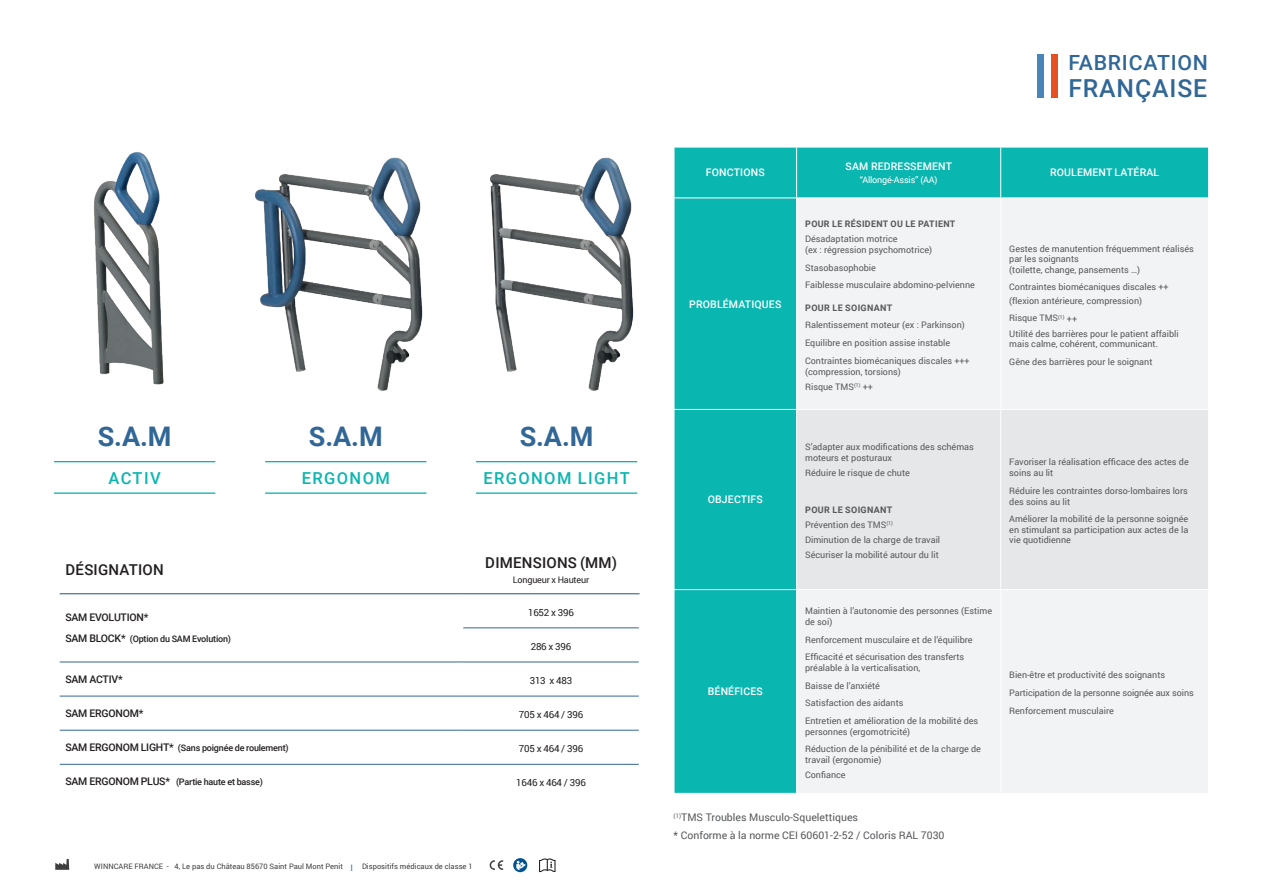
<style>
.page{position:relative;width:1263px;height:893px;background:#fff}
.page>*{position:absolute;margin:0;border:0;box-sizing:border-box;transform-origin:0 0}
.t1{font:700 27px "Roboto";color:#316797}
.t2{font:500 24.75px "Roboto";letter-spacing:.035em;color:#316797}
.t3{font:500 20.85px "Roboto";letter-spacing:.035em;color:#316797}
.t4{font:500 16.5px "Roboto";letter-spacing:.085em;color:#09b6b0}
.t5{font:500 15px "Roboto";letter-spacing:.015em;color:#231f20}
.t6{font:10.5px "Roboto";color:#57585a}
.t7{font:500 10.5px "Roboto";letter-spacing:.015em;color:#fff}
.t8{font:500 10.5px "Roboto";letter-spacing:-.02em;color:#231f20}
.t9{font:9.75px "Roboto";letter-spacing:-.02em;color:#231f20}
.t10{font:9px/17.7px "Roboto";color:#57585a}
.t11{font:500 9px "Roboto";letter-spacing:-.02em;color:#231f20}
.t12{font:700 9px "Roboto";letter-spacing:.035em;color:#57585a}
.t13{font:9px "Roboto";letter-spacing:-.02em;color:#fff}
.t14{font:9px "Roboto";letter-spacing:-.02em;color:#231f20}
.t15{font:7.5px "Roboto";color:#3e3e3f}
.s1{font-size:10.5px}
.s2{font-size:9px;color:#48709e}
.s3{font-weight:700}
</style>
<div class="page">
<img style="left:255px;top:157px;width:168px;height:234px">
<img style="left:94px;top:152px;width:70px;height:233px">
<hr style="left:60px;top:593px;width:403px;height:1px;background:#316797">
<hr style="left:463px;top:593px;width:176px;height:1px;background:#316797">
<hr style="left:463px;top:627px;width:176px;height:1px;background:#316797">
<hr style="left:60px;top:662px;width:403px;height:1px;background:#316797">
<hr style="left:463px;top:662px;width:176px;height:1px;background:#316797">
<hr style="left:60px;top:696px;width:403px;height:1px;background:#316797">
<hr style="left:463px;top:696px;width:176px;height:1px;background:#316797">
<hr style="left:60px;top:730px;width:403px;height:1px;background:#316797">
<hr style="left:463px;top:730px;width:176px;height:1px;background:#316797">
<hr style="left:60px;top:764px;width:403px;height:1px;background:#316797">
<hr style="left:463px;top:764px;width:176px;height:1px;background:#316797">
<div style="left:675px;top:148px;width:533px;height:645px;background:#09b6b0"></div>
<div style="left:797px;top:199px;width:411px;height:594px;background:#f2f3f4"></div>
<div style="left:797px;top:410px;width:411px;height:179px;background:#e6e7e9"></div>
<hr style="left:796px;top:147px;width:1px;height:51px;background:#fff">
<hr style="left:1000px;top:147px;width:1px;height:51px;background:#fff">
<hr style="left:674px;top:198px;width:123px;height:1px;background:#fff">
<hr style="left:797px;top:198px;width:204px;height:1px;background:#fff">
<hr style="left:796px;top:198px;width:1px;height:211px;background:#fff">
<hr style="left:1001px;top:198px;width:208px;height:1px;background:#fff">
<hr style="left:1000px;top:198px;width:1px;height:211px;background:#fff">
<hr style="left:674px;top:409px;width:123px;height:1px;background:#fff">
<hr style="left:797px;top:409px;width:204px;height:1px;background:#fff">
<hr style="left:796px;top:410px;width:1px;height:179px;background:#fff">
<hr style="left:1001px;top:409px;width:208px;height:1px;background:#fff">
<hr style="left:1000px;top:410px;width:1px;height:179px;background:#fff">
<hr style="left:674px;top:589px;width:123px;height:1px;background:#fff">
<hr style="left:797px;top:589px;width:204px;height:1px;background:#fff">
<hr style="left:796px;top:590px;width:1px;height:203px;background:#fff">
<hr style="left:1001px;top:589px;width:208px;height:1px;background:#fff">
<hr style="left:1000px;top:590px;width:1px;height:203px;background:#fff">
<hr style="left:54px;top:461px;width:161px;height:1px;background:#09b6b0">
<hr style="left:54px;top:492px;width:161px;height:2px;background:#09b6b0">
<hr style="left:265px;top:461px;width:161px;height:1px;background:#09b6b0">
<hr style="left:265px;top:492px;width:161px;height:2px;background:#09b6b0">
<hr style="left:476px;top:461px;width:161px;height:1px;background:#09b6b0">
<hr style="left:476px;top:492px;width:161px;height:2px;background:#09b6b0">
<img style="left:490px;top:157px;width:144px;height:234px">
<div style="left:1037px;top:54px;width:7px;height:44px;background:#4885bb"></div>
<div style="left:1051px;top:54px;width:7px;height:44px;background:#e65123"></div>
<svg style="left:55px;top:859px;width:14px;height:11px"></svg>
<svg style="left:490px;top:860px;width:13px;height:10px"></svg>
<svg style="left:513px;top:858px;width:14px;height:14px"></svg>
<svg style="left:539px;top:858px;width:16px;height:14px"></svg>
<h1 class="t1" style="left:98px;top:418px;width:75px">S.A.M</h1>
<h3 class="t4" style="left:108px;top:467px;width:54px">ACTIV</h3>
<h1 class="t1" style="left:309px;top:418px;width:75px">S.A.M</h1>
<h3 class="t4" style="left:302px;top:467px;width:90px">ERGONOM</h3>
<h1 class="t1" style="left:520px;top:418px;width:75px">S.A.M</h1>
<h3 class="t4" style="left:483px;top:467px;width:148px">ERGONOM LIGHT</h3>
<h3 class="t5" style="left:66px;top:560px;width:100px">DÉSIGNATION</h3>
<h3 class="t5" style="left:485px;top:552px;width:133px">DIMENSIONS (MM)</h3>
<p class="t14" style="left:513px;top:573px;width:78px">Longueur x Hauteur</p>
<p class="t8" style="left:65px;top:610px;width:85px">SAM EVOLUTION*</p>
<p class="t11" style="left:65px;top:633px;width:167px"><span class="s1">SAM BLOCK*</span> (Option du SAM Evolution)</p>
<p class="t9" style="left:528px;top:606px;width:47px">1652 x 396</p>
<p class="t9" style="left:531px;top:640px;width:42px">286 x 396</p>
<p class="t8" style="left:65px;top:672px;width:59px">SAM ACTIV*</p>
<p class="t9" style="left:530px;top:674px;width:44px">313 x 483</p>
<p class="t8" style="left:65px;top:706px;width:79px">SAM ERGONOM*</p>
<p class="t9" style="left:519px;top:708px;width:66px">705 x 464 / 396</p>
<p class="t11" style="left:65px;top:742px;width:225px"><span class="s1">SAM ERGONOM LIGHT*</span> (Sans poignée de roulement)</p>
<p class="t9" style="left:519px;top:742px;width:66px">705 x 464 / 396</p>
<p class="t11" style="left:65px;top:776px;width:199px"><span class="s1">SAM ERGONOM PLUS*</span> (Partie haute et basse)</p>
<p class="t9" style="left:516px;top:776px;width:71px">1646 x 464 / 396</p>
<p class="t15" style="left:94px;top:861px;width:380px">WINNCARE FRANCE - 4, Le pas du Château 85670 Saint Paul Mont Penit <span class="s2">I</span> Dispositifs médicaux de classe 1</p>
<h3 class="t3" style="left:1068px;top:48px;width:141px">FABRICATION</h3>
<h2 class="t2" style="left:1068px;top:71px;width:140px">FRANÇAISE</h2>
<p class="t7" style="left:706px;top:165px;width:60px">FONCTIONS</p>
<p class="t7" style="left:689px;top:297px;width:94px">PROBLÉMATIQUES</p>
<p class="t7" style="left:846px;top:159px;width:108px">SAM REDRESSEMENT</p>
<p class="t13" style="left:860px;top:174px;width:79px">“Allongé-Assis” (AA)</p>
<p class="t12" style="left:805px;top:218px;width:152px">POUR LE RÉSIDENT OU LE PATIENT</p>
<p class="t10" style="left:805px;top:233px;width:129px;line-height:10.8px">Désadaptation motrice<br>(ex : régression psychomotrice)</p>
<p class="t10" style="left:805px;top:258px;width:171px">Stasobasophobie<br>Faiblesse musculaire abdomino-pelvienne</p>
<p class="t12" style="left:805px;top:301px;width:89px">POUR LE SOIGNANT</p>
<p class="t10" style="left:805px;top:316px;width:166px">Ralentissement moteur (ex : Parkinson)<br>Equilibre en position assise instable<br>Contraintes biomécaniques discales +++</p>
<p class="t10" style="left:805px;top:364px;width:97px;line-height:15px">(compression, torsions)<br>Risque TMS<sup>(1)</sup> ++</p>
<p class="t7" style="left:1050px;top:165px;width:111px">ROULEMENT LATÉRAL</p>
<p class="t10" style="left:1009px;top:243px;width:186px;line-height:10.4px">Gestes de manutention fréquemment réalisés par les soignants<br>(toilette, change, pansements …)</p>
<p class="t10" style="left:1009px;top:280px;width:161px;line-height:13.2px">Contraintes biomécaniques discales ++ (flexion antérieure, compression)</p>
<p class="t10" style="left:1009px;top:310px;width:171px;line-height:15px">Risque TMS<sup>(1)</sup> ++<br>Utilité des barrières pour le patient affaibli</p>
<p class="t10" style="left:1009px;top:335px;width:150px">mais calme, cohérent, communicant.<br>Gêne des barrières pour le soignant</p>
<p class="t7" style="left:708px;top:492px;width:57px">OBJECTIFS</p>
<p class="t10" style="left:805px;top:441px;width:170px;line-height:10.8px">S’adapter aux modifications des schémas moteurs et posturaux</p>
<p class="t10" style="left:805px;top:463px;width:106px">Réduire le risque de chute</p>
<p class="t10" style="left:805px;top:502px;width:137px;line-height:15px"><span class="s3">POUR LE SOIGNANT<br></span>Prévention des TMS<sup>(1)<br></sup>Diminution de la charge de travail<br>Sécuriser la mobilité autour du lit</p>
<p class="t10" style="left:1009px;top:456px;width:181px;line-height:10.8px">Favoriser la réalisation efficace des actes de soins au lit</p>
<p class="t10" style="left:1009px;top:485px;width:180px;line-height:10.8px">Réduire les contraintes dorso-lombaires lors des soins au lit</p>
<p class="t10" style="left:1009px;top:513px;width:181px;line-height:10.5px;text-align:justify">Améliorer la mobilité de la personne soignée en stimulant sa participation aux actes de la vie quotidienne</p>
<p class="t7" style="left:708px;top:684px;width:57px">BÉNÉFICES</p>
<p class="t10" style="left:805px;top:606px;width:188px;line-height:10.5px">Maintien à l’autonomie des personnes (Estime de soi)</p>
<p class="t10" style="left:805px;top:630px;width:169px">Renforcement musculaire et de l’équilibre<br>Efficacité et sécurisation des transferts</p>
<p class="t10" style="left:805px;top:658px;width:175px">préalable à la verticalisation,<br>Baisse de l’anxiété<br>Satisfaction des aidants<br>Entretien et amélioration de la mobilité des</p>
<p class="t10" style="left:805px;top:722px;width:177px">personnes (ergomotricité)<br>Réduction de la pénibilité et de la charge de</p>
<p class="t10" style="left:805px;top:752px;width:78px;line-height:15px">travail (ergonomie)<br>Confiance</p>
<p class="t6" style="left:674px;top:810px;width:186px"><sup>(1)</sup>TMS Troubles Musculo-Squelettiques</p>
<p class="t6" style="left:674px;top:828px;width:272px">* Conforme à la norme CEI 60601-2-52 / Coloris RAL 7030</p>
<p class="t10" style="left:1009px;top:666px;width:186px">Bien-être et productivité des soignants<br>Participation de la personne soignée aux soins<br>Renforcement musculaire</p>
</div>
